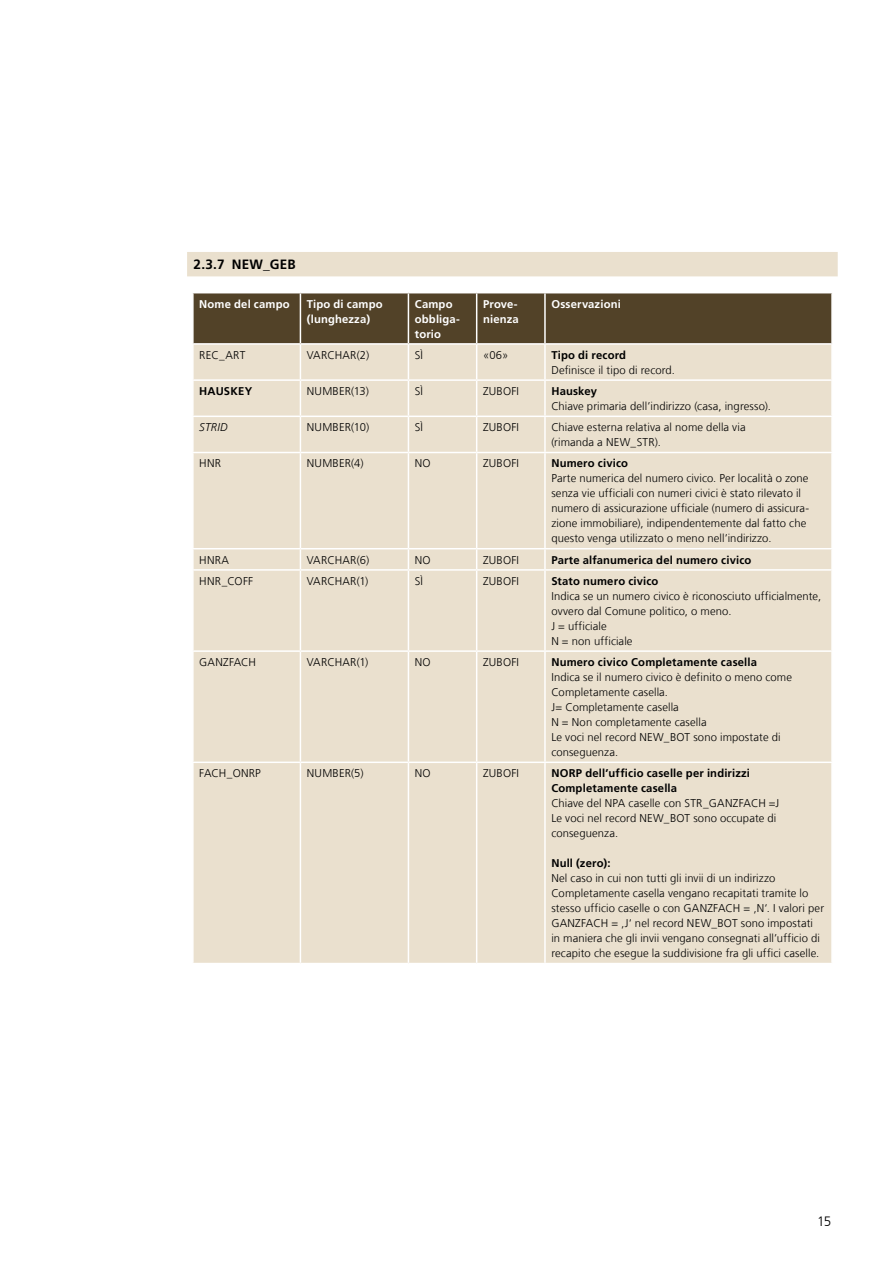
<style>
.page{position:relative;width:893px;height:1263px;background:#fff}
.page>*{position:absolute;margin:0;border:0;box-sizing:border-box;transform-origin:0 0}
.t1{font:700 13.5px "Frutiger LT Com";letter-spacing:.015em;color:#000}
.t2{font:300 13.5px "Frutiger LT Com";color:#000}
.t3{font:300 11.25px/15px "Frutiger LT Com";letter-spacing:.01em;color:#000}
.t4{font:700 11.25px/15px "Frutiger LT Com";letter-spacing:.015em;color:#000}
.t5{font:700 11.25px/15px "Frutiger LT Com";letter-spacing:.015em;color:#fff}
.t6{font:italic 300 11.25px "Frutiger LT Com";letter-spacing:.02em;color:#000}
</style>
<div class="page">
<div style="left:187px;top:252px;width:651px;height:24px;background:#eae0ce"></div>
<div style="left:194px;top:293px;width:637px;height:50px;background:#524228"></div>
<div style="left:194px;top:345px;width:637px;height:618px;background:#eae0ce"></div>
<hr style="left:300px;top:293px;width:1px;height:50px;background:#fff">
<hr style="left:408px;top:293px;width:1px;height:50px;background:#fff">
<hr style="left:476px;top:293px;width:1px;height:50px;background:#fff">
<hr style="left:544px;top:293px;width:2px;height:50px;background:#fff">
<hr style="left:300px;top:345px;width:1px;height:34px;background:#fff">
<hr style="left:408px;top:345px;width:1px;height:34px;background:#fff">
<hr style="left:476px;top:345px;width:1px;height:34px;background:#fff">
<hr style="left:544px;top:345px;width:2px;height:34px;background:#fff">
<hr style="left:192px;top:379px;width:108px;height:2px;background:#fff">
<hr style="left:300px;top:379px;width:108px;height:2px;background:#fff">
<hr style="left:300px;top:381px;width:1px;height:35px;background:#fff">
<hr style="left:408px;top:379px;width:69px;height:2px;background:#fff">
<hr style="left:408px;top:381px;width:1px;height:35px;background:#fff">
<hr style="left:477px;top:379px;width:68px;height:2px;background:#fff">
<hr style="left:476px;top:381px;width:1px;height:35px;background:#fff">
<hr style="left:545px;top:379px;width:288px;height:2px;background:#fff">
<hr style="left:544px;top:381px;width:2px;height:35px;background:#fff">
<hr style="left:192px;top:416px;width:108px;height:1px;background:#fff">
<hr style="left:300px;top:416px;width:108px;height:1px;background:#fff">
<hr style="left:300px;top:417px;width:1px;height:35px;background:#fff">
<hr style="left:408px;top:416px;width:69px;height:1px;background:#fff">
<hr style="left:408px;top:417px;width:1px;height:35px;background:#fff">
<hr style="left:477px;top:416px;width:68px;height:1px;background:#fff">
<hr style="left:476px;top:417px;width:1px;height:35px;background:#fff">
<hr style="left:545px;top:416px;width:288px;height:1px;background:#fff">
<hr style="left:544px;top:417px;width:2px;height:35px;background:#fff">
<hr style="left:192px;top:452px;width:108px;height:1px;background:#fff">
<hr style="left:300px;top:452px;width:108px;height:1px;background:#fff">
<hr style="left:300px;top:453px;width:1px;height:95px;background:#fff">
<hr style="left:408px;top:452px;width:69px;height:1px;background:#fff">
<hr style="left:408px;top:453px;width:1px;height:95px;background:#fff">
<hr style="left:477px;top:452px;width:68px;height:1px;background:#fff">
<hr style="left:476px;top:453px;width:1px;height:95px;background:#fff">
<hr style="left:545px;top:452px;width:288px;height:1px;background:#fff">
<hr style="left:544px;top:453px;width:2px;height:95px;background:#fff">
<hr style="left:192px;top:548px;width:108px;height:1px;background:#fff">
<hr style="left:300px;top:548px;width:108px;height:1px;background:#fff">
<svg style="left:300px;top:549px;width:1px;height:20px"></svg>
<hr style="left:408px;top:548px;width:69px;height:1px;background:#fff">
<svg style="left:408px;top:549px;width:1px;height:20px"></svg>
<hr style="left:477px;top:548px;width:68px;height:1px;background:#fff">
<svg style="left:476px;top:549px;width:1px;height:20px"></svg>
<hr style="left:545px;top:548px;width:288px;height:1px;background:#fff">
<hr style="left:544px;top:549px;width:2px;height:20px;background:#fff">
<hr style="left:192px;top:569px;width:108px;height:2px;background:#fff">
<hr style="left:300px;top:569px;width:108px;height:2px;background:#fff">
<hr style="left:300px;top:571px;width:1px;height:79px;background:#fff">
<hr style="left:408px;top:569px;width:69px;height:2px;background:#fff">
<hr style="left:408px;top:571px;width:1px;height:79px;background:#fff">
<hr style="left:477px;top:569px;width:68px;height:2px;background:#fff">
<hr style="left:476px;top:571px;width:1px;height:79px;background:#fff">
<hr style="left:545px;top:569px;width:288px;height:2px;background:#fff">
<hr style="left:544px;top:571px;width:2px;height:79px;background:#fff">
<hr style="left:192px;top:650px;width:108px;height:2px;background:#fff">
<hr style="left:300px;top:650px;width:108px;height:2px;background:#fff">
<hr style="left:300px;top:652px;width:1px;height:109px;background:#fff">
<hr style="left:408px;top:650px;width:69px;height:2px;background:#fff">
<hr style="left:408px;top:652px;width:1px;height:109px;background:#fff">
<hr style="left:477px;top:650px;width:68px;height:2px;background:#fff">
<hr style="left:476px;top:652px;width:1px;height:109px;background:#fff">
<hr style="left:545px;top:650px;width:288px;height:2px;background:#fff">
<hr style="left:544px;top:652px;width:2px;height:109px;background:#fff">
<hr style="left:192px;top:761px;width:108px;height:2px;background:#fff">
<hr style="left:300px;top:761px;width:108px;height:2px;background:#fff">
<hr style="left:300px;top:763px;width:1px;height:200px;background:#fff">
<hr style="left:408px;top:761px;width:69px;height:2px;background:#fff">
<hr style="left:408px;top:763px;width:1px;height:200px;background:#fff">
<hr style="left:477px;top:761px;width:68px;height:2px;background:#fff">
<hr style="left:476px;top:763px;width:1px;height:200px;background:#fff">
<hr style="left:545px;top:761px;width:288px;height:2px;background:#fff">
<hr style="left:544px;top:763px;width:2px;height:200px;background:#fff">
<h3 class="t1" style="left:193px;top:256px;width:104px">2.3.7 NEW_GEB</h3>
<p class="t5" style="left:199px;top:296px;width:92px">Nome del campo</p>
<p class="t5" style="left:307px;top:296px;width:77px">Tipo di campo (lunghezza)</p>
<p class="t5" style="left:415px;top:296px;width:46px">Campo obbliga&shy;torio</p>
<p class="t5" style="left:483px;top:296px;width:37px">Prove&shy;nienza</p>
<p class="t5" style="left:551px;top:296px;width:71px">Osservazioni</p>
<p class="t3" style="left:199px;top:347px;width:48px">REC_ART</p>
<p class="t3" style="left:307px;top:347px;width:64px">VARCHAR(2)</p>
<p class="t3" style="left:415px;top:347px;width:10px">SÌ</p>
<p class="t3" style="left:483px;top:347px;width:27px">«06»</p>
<p class="t4" style="left:551px;top:347px;width:76px">Tipo di record</p>
<p class="t3" style="left:551px;top:362px;width:125px">Definisce il tipo di record.</p>
<p class="t4" style="left:199px;top:384px;width:55px">HAUSKEY</p>
<p class="t3" style="left:307px;top:384px;width:64px">NUMBER(13)</p>
<p class="t3" style="left:415px;top:384px;width:10px">SÌ</p>
<p class="t3" style="left:483px;top:384px;width:38px">ZUBOFI</p>
<p class="t4" style="left:551px;top:384px;width:47px">Hauskey</p>
<p class="t3" style="left:551px;top:399px;width:221px">Chiave primaria dell’indirizzo (casa, ingresso).</p>
<p class="t6" style="left:199px;top:421px;width:30px">STRID</p>
<p class="t3" style="left:307px;top:420px;width:64px">NUMBER(10)</p>
<p class="t3" style="left:415px;top:420px;width:10px">SÌ</p>
<p class="t3" style="left:483px;top:420px;width:38px">ZUBOFI</p>
<p class="t3" style="left:551px;top:420px;width:196px">Chiave esterna relativa al nome della via (rimanda a NEW_STR).</p>
<p class="t3" style="left:199px;top:456px;width:23px">HNR</p>
<p class="t3" style="left:307px;top:456px;width:58px">NUMBER(4)</p>
<p class="t3" style="left:415px;top:456px;width:17px">NO</p>
<p class="t3" style="left:483px;top:456px;width:38px">ZUBOFI</p>
<p class="t4" style="left:551px;top:456px;width:78px">Numero civico</p>
<p class="t3" style="left:551px;top:471px;width:259px">Parte numerica del numero civico. Per località o zone senza vie ufficiali con numeri civici è stato rilevato il numero di assicurazione ufficiale (numero di assicura&shy;zione immobiliare), indipendentemente dal fatto che questo venga utilizzato o meno nell’indirizzo.</p>
<p class="t3" style="left:199px;top:552px;width:31px">HNRA</p>
<p class="t3" style="left:307px;top:552px;width:64px">VARCHAR(6)</p>
<p class="t3" style="left:415px;top:552px;width:17px">NO</p>
<p class="t3" style="left:483px;top:552px;width:38px">ZUBOFI</p>
<p class="t4" style="left:551px;top:552px;width:202px">Parte alfanumerica del numero civico</p>
<p class="t3" style="left:199px;top:573px;width:55px">HNR_COFF</p>
<p class="t3" style="left:307px;top:573px;width:63px">VARCHAR(1)</p>
<p class="t3" style="left:415px;top:573px;width:10px">SÌ</p>
<p class="t3" style="left:483px;top:573px;width:38px">ZUBOFI</p>
<p class="t4" style="left:551px;top:573px;width:109px">Stato numero civico</p>
<p class="t3" style="left:551px;top:588px;width:271px">Indica se un numero civico è riconosciuto ufficialmente, ovvero dal Comune politico, o meno.</p>
<p class="t3" style="left:551px;top:618px;width:57px">J = ufficiale</p>
<p class="t3" style="left:551px;top:633px;width:83px">N = non ufficiale</p>
<p class="t3" style="left:199px;top:655px;width:58px">GANZFACH</p>
<p class="t3" style="left:307px;top:655px;width:63px">VARCHAR(1)</p>
<p class="t3" style="left:415px;top:655px;width:17px">NO</p>
<p class="t3" style="left:483px;top:655px;width:38px">ZUBOFI</p>
<p class="t4" style="left:551px;top:655px;width:207px">Numero civico Completamente casella</p>
<p class="t3" style="left:551px;top:670px;width:242px">Indica se il numero civico è definito o meno come<br>Completamente casella.</p>
<p class="t3" style="left:551px;top:700px;width:129px">J= Completamente casella</p>
<p class="t3" style="left:551px;top:715px;width:157px">N = Non completamente casella</p>
<p class="t3" style="left:551px;top:730px;width:231px">Le voci nel record NEW_BOT sono impostate di conseguenza.</p>
<p class="t3" style="left:199px;top:766px;width:63px">FACH_ONRP</p>
<p class="t3" style="left:307px;top:766px;width:58px">NUMBER(5)</p>
<p class="t3" style="left:415px;top:766px;width:17px">NO</p>
<p class="t3" style="left:483px;top:766px;width:38px">ZUBOFI</p>
<p class="t4" style="left:551px;top:766px;width:200px">NORP dell’ufficio caselle per indirizzi<br>Completamente casella</p>
<p class="t3" style="left:551px;top:796px;width:229px">Chiave del NPA caselle con STR_GANZFACH =J</p>
<p class="t3" style="left:551px;top:811px;width:227px">Le voci nel record NEW_BOT sono occupate di conseguenza.</p>
<p class="t4" style="left:551px;top:856px;width:61px">Null (zero):</p>
<p class="t3" style="left:551px;top:871px;width:274px">Nel caso in cui non tutti gli invii di un indirizzo Completamente casella vengano recapitati tramite lo stesso ufficio caselle o con GANZFACH = ‚N‘. I valori per GANZFACH = ‚J‘ nel record NEW_BOT sono impostati in maniera che gli invii vengano consegnati all’ufficio di recapito che esegue la suddivisione fra gli uffici caselle.</p>
<p class="t2" style="left:817px;top:1214px;width:16px">15</p>
</div>
